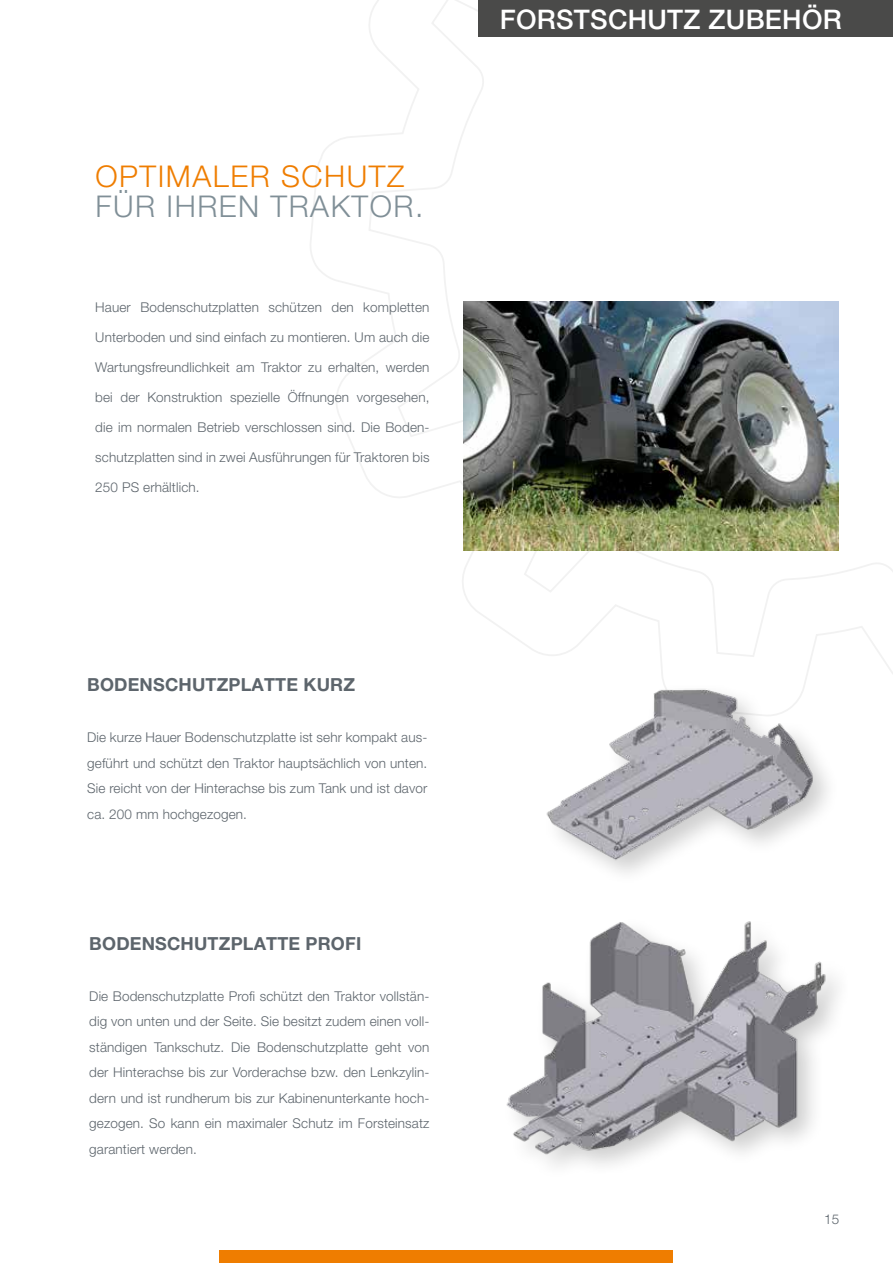
<style>
.page{position:relative;width:893px;height:1263px;background:#fff}
.page>*{position:absolute;margin:0;border:0;box-sizing:border-box;transform-origin:0 0}
.t1{font:300 30px "Helvetica Neue LT Pro";letter-spacing:.05em;color:#808f97}
.t2{font:300 30px "Helvetica Neue LT Pro";letter-spacing:.05em;color:#ef7d00}
.t3{font:500 27px "Helvetica Neue LT Pro";letter-spacing:.01em;color:#fff}
.t4{font:700 18px "Helvetica Neue LT Pro";letter-spacing:.01em;color:#5d656c}
.t5{font:300 13.5px/25.5px "Helvetica Neue LT Pro";letter-spacing:.01em;color:#5d656c;text-align:justify}
</style>
<div class="page">
<svg style="left:310px;top:0;width:583px;height:679px"></svg>
<img style="left:506px;top:921px;width:332px;height:245px">
<img style="left:546px;top:679px;width:282px;height:191px">
<div style="left:220px;top:1250px;width:453px;height:13px;background:#ef7d00"></div>
<img style="left:463px;top:302px;width:376px;height:248px">
<div style="left:478px;top:0;width:415px;height:36px;background:#4a4a49"></div>
<h1 class="t2" style="left:96px;top:158px;width:310px">OPTIMALER SCHUTZ</h1>
<h1 class="t1" style="left:96px;top:188px;width:329px">FÜR IHREN TRAKTOR.</h1>
<p class="t5" style="left:95px;top:294px;width:336px">Hauer Bodenschutzplatten schützen den kompletten</p>
<p class="t5" style="left:95px;top:324px;width:336px">Unterboden und sind einfach zu montieren. Um auch die</p>
<p class="t5" style="left:95px;top:354px;width:336px">Wartungsfreundlichkeit am Traktor zu erhalten, werden</p>
<p class="t5" style="left:95px;top:384px;width:336px">bei der Konstruktion spezielle Öffnungen vorgesehen,</p>
<p class="t5" style="left:95px;top:414px;width:336px">die im normalen Betrieb verschlossen sind. Die Boden-</p>
<p class="t5" style="left:95px;top:444px;width:336px">schutzplatten sind in zwei Ausführungen für Traktoren bis</p>
<p class="t5" style="left:95px;top:474px;width:106px">250 PS erhältlich.</p>
<h2 class="t3" style="left:500px;top:3px;width:343px">FORSTSCHUTZ ZUBEHÖR</h2>
<h3 class="t4" style="left:87px;top:673px;width:269px">BODENSCHUTZPLATTE KURZ</h3>
<p class="t5" style="left:87px;top:724px;width:342px">Die kurze Hauer Bodenschutzplatte ist sehr kompakt aus&shy;geführt und schützt den Traktor hauptsächlich von unten.<br>Sie reicht von der Hinterachse bis zum Tank und ist davor ca. 200 mm hochgezogen.</p>
<h3 class="t4" style="left:89px;top:932px;width:273px">BODENSCHUTZPLATTE PROFI</h3>
<p class="t5" style="left:89px;top:983px;width:342px">Die Bodenschutzplatte Profi schützt den Traktor vollstän&shy;dig von unten und der Seite. Sie besitzt zudem einen voll&shy;ständigen Tankschutz. Die Bodenschutzplatte geht von der Hinterachse bis zur Vorderachse bzw. den Lenkzylin&shy;dern und ist rundherum bis zur Kabinenunterkante hoch&shy;gezogen. So kann ein maximaler Schutz im Forsteinsatz garantiert werden.</p>
<p class="t5" style="left:824px;top:1206px;width:17px">15</p>
</div>
